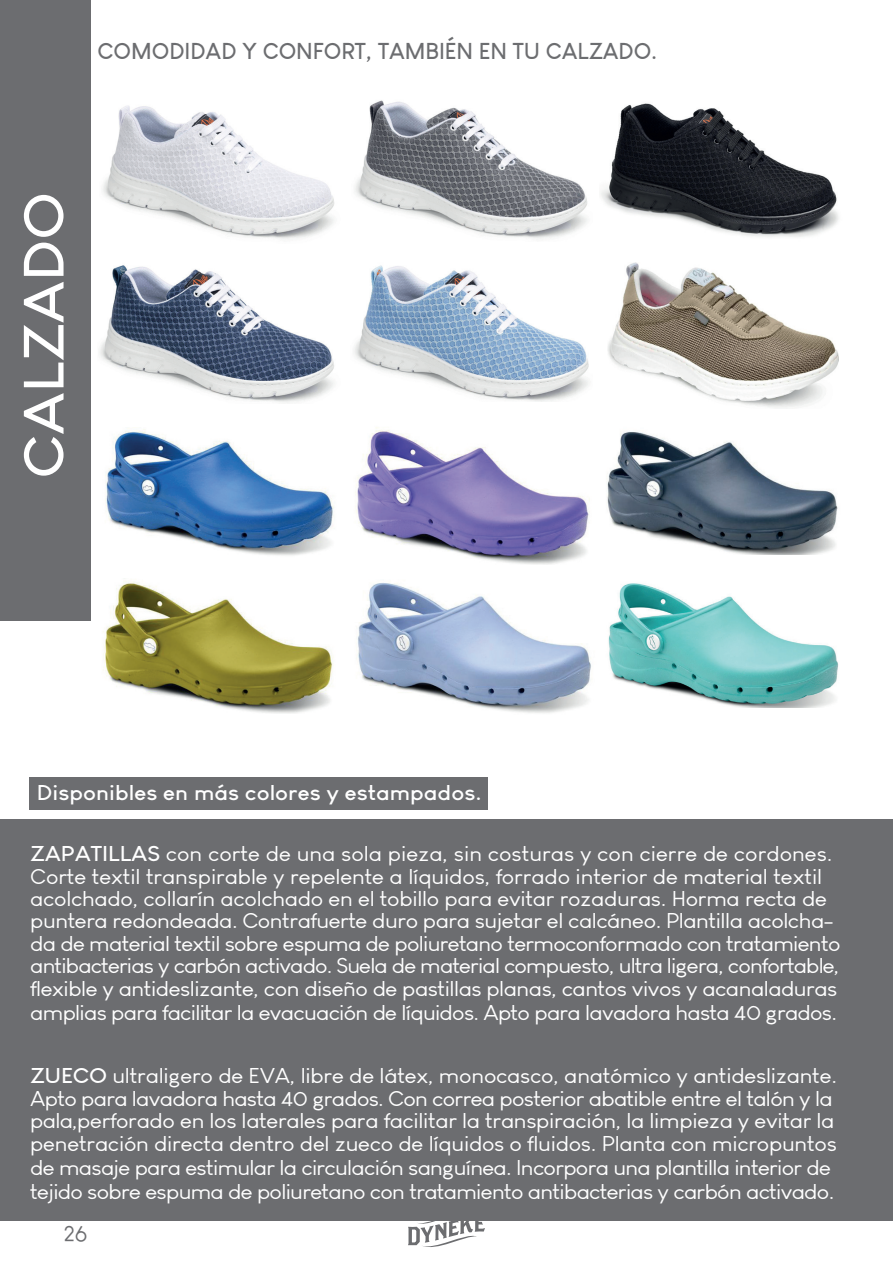
<style>
.page{position:relative;width:893px;height:1263px;background:#fff}
.page>*{position:absolute;margin:0;border:0;box-sizing:border-box;transform-origin:0 0}
.t1{font:700 55.5px "Louis George Cafe";color:#fff;scale:1.1 1}
.t2{font:700 22.5px "Louis George Cafe";color:#6c6d70}
.t3{font:22.5px "Louis George Cafe";color:#6c6d70}
.t4{font:21px/22.6px "Louis George Cafe";letter-spacing:-.02em;color:#fff;scale:1.1 1}
.t5{font:700 21px "Louis George Cafe";color:#fff;scale:1.1 1}
.s1{font-weight:700}
</style>
<div class="page">
<div style="left:30px;top:777px;width:458px;height:33px;background:#6c6d70"></div>
<div style="left:0;top:0;width:90px;height:621px;background:#6c6d70"></div>
<div style="left:0;top:819px;width:893px;height:401px;background:#6c6d70"></div>
<img style="left:99px;top:265px;width:235px;height:138px">
<img style="left:354px;top:265px;width:235px;height:137px">
<img style="left:607px;top:262px;width:231px;height:146px">
<img style="left:355px;top:100px;width:232px;height:139px">
<img style="left:601px;top:103px;width:238px;height:134px">
<img style="left:102px;top:105px;width:232px;height:135px">
<img style="left:608px;top:583px;width:231px;height:125px">
<img style="left:357px;top:583px;width:234px;height:130px">
<img style="left:105px;top:429px;width:229px;height:127px">
<img style="left:607px;top:431px;width:231px;height:124px">
<img style="left:355px;top:427px;width:235px;height:137px">
<img style="left:103px;top:581px;width:230px;height:132px">
<svg style="left:408px;top:1220px;width:77px;height:27px"></svg>
<p class="t2" style="left:98px;top:36px;width:561px">COMODIDAD Y CONFORT, TAMBIÉN EN TU CALZADO.</p>
<h1 class="t1" style="left:8px;top:478px;width:262px;rotate:-90deg">CALZADO</h1>
<p class="t5" style="left:37px;top:779px;width:406px">Disponibles en más colores y estampados.</p>
<p class="t4" style="left:30px;top:842px;width:738px"><span class="s1">ZAPATILLAS</span> con corte de una sola pieza, sin costuras y con cierre de cordones.<br>Corte textil transpirable y repelente a líquidos, forrado interior de material textil acolchado, collarín acolchado en el tobillo para evitar rozaduras. Horma recta de puntera redondeada. Contrafuerte duro para sujetar el calcáneo. Plantilla acolcha&shy;da de material textil sobre espuma de poliuretano termoconformado con tratamiento antibacterias y carbón activado. Suela de material compuesto, ultra ligera, confortable, flexible y antideslizante, con diseño de pastillas planas, cantos vivos y acanaladuras amplias para facilitar la evacuación de líquidos. Apto para lavadora hasta 40 grados.</p>
<p class="t4" style="left:30px;top:1064px;width:735px;line-height:23.1px"><span class="s1">ZUECO</span> ultraligero de EVA, libre de látex, monocasco, anatómico y antideslizante.<br>Apto para lavadora hasta 40 grados. Con correa posterior abatible entre el talón y la pala,perforado en los laterales para facilitar la transpiración, la limpieza y evitar la penetración directa dentro del zueco de líquidos o fluidos. Planta con micropuntos de masaje para estimular la circulación sanguínea. Incorpora una plantilla interior de tejido sobre espuma de poliuretano con tratamiento antibacterias y carbón activado.</p>
<p class="t3" style="left:64px;top:1220px;width:25px">26</p>
</div>
